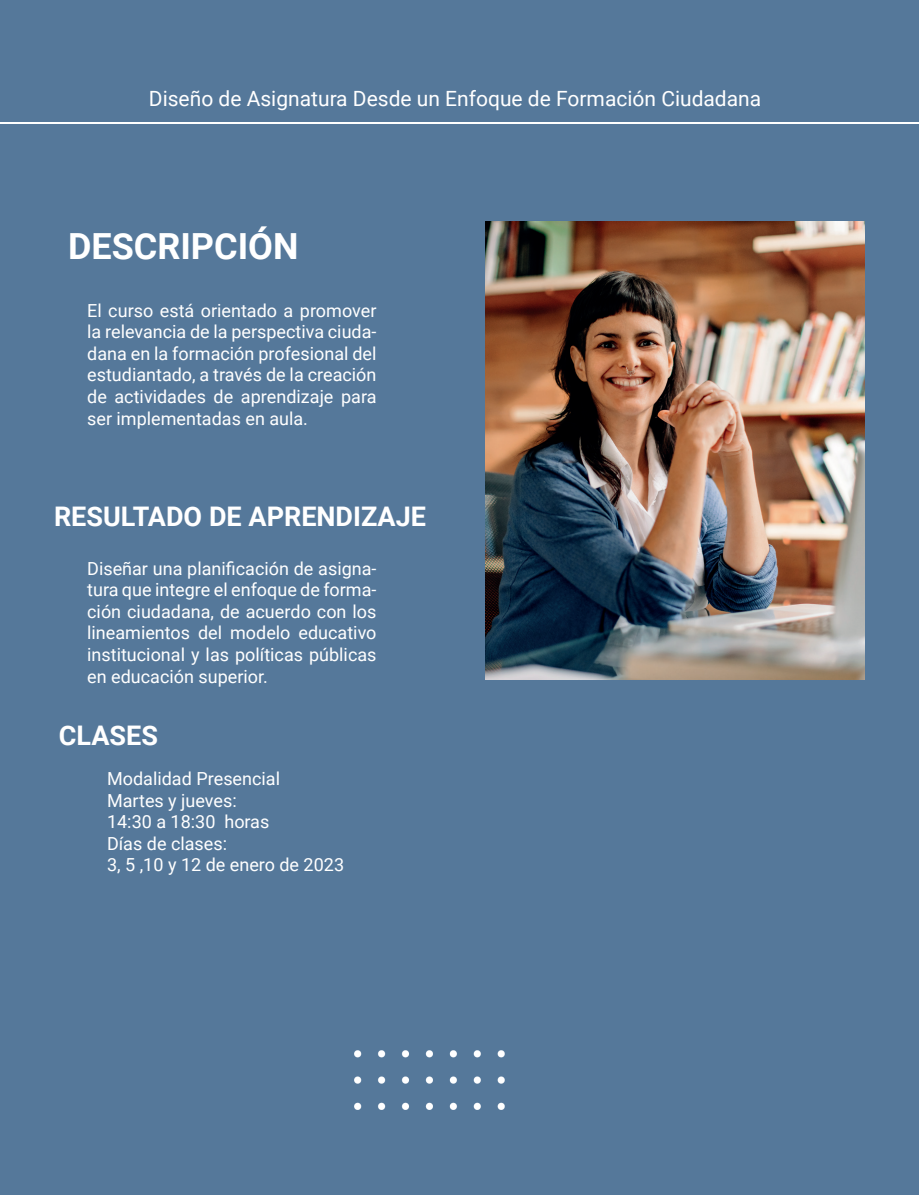
<style>
.page{position:relative;width:919px;height:1195px;background:#fff}
.page>*{position:absolute;margin:0;border:0;box-sizing:border-box;transform-origin:0 0}
.t1{font:700 36px "Roboto";color:#fff}
.t2{font:700 27px "Roboto";color:#fff}
.t3{font:21px "Roboto";color:#fff}
.t4{font:18px/21.6px "Roboto";color:#fff;text-align:justify}
</style>
<div class="page">
<div style="left:0;top:0;width:918px;height:1195px;background:#55789a"></div>
<hr style="left:0;top:122px;width:918px;height:1px;background:#fff">
<img style="left:355px;top:1051px;width:150px;height:59px">
<img style="left:486px;top:221px;width:378px;height:458px">
<p class="t3" style="left:149px;top:83px;width:614px">Diseño de Asignatura Desde un Enfoque de Formación Ciudadana</p>
<h1 class="t1" style="left:68px;top:221px;width:232px">DESCRIPCIÓN</h1>
<p class="t4" style="left:87px;top:299px;width:291px">El curso está orientado a promover la relevancia de la perspectiva ciuda&shy;dana en la formación profesional del estudiantado, a través de la creación de actividades de aprendizaje para ser implementadas en aula.</p>
<h2 class="t2" style="left:54px;top:497px;width:373px">RESULTADO DE APRENDIZAJE</h2>
<p class="t4" style="left:87px;top:557px;width:291px">Diseñar una planificación de asigna&shy;tura que integre el enfoque de forma&shy;ción ciudadana, de acuerdo con los lineamientos del modelo educativo institucional y las políticas públicas en educación superior.</p>
<h2 class="t2" style="left:59px;top:716px;width:101px">CLASES</h2>
<p class="t4" style="left:107px;top:767px;width:238px;text-align:left">Modalidad Presencial<br>Martes y jueves:<br>14:30 a 18:30 horas<br>Días de clases:<br>3, 5 ,10 y 12 de enero de 2023</p>
</div>
